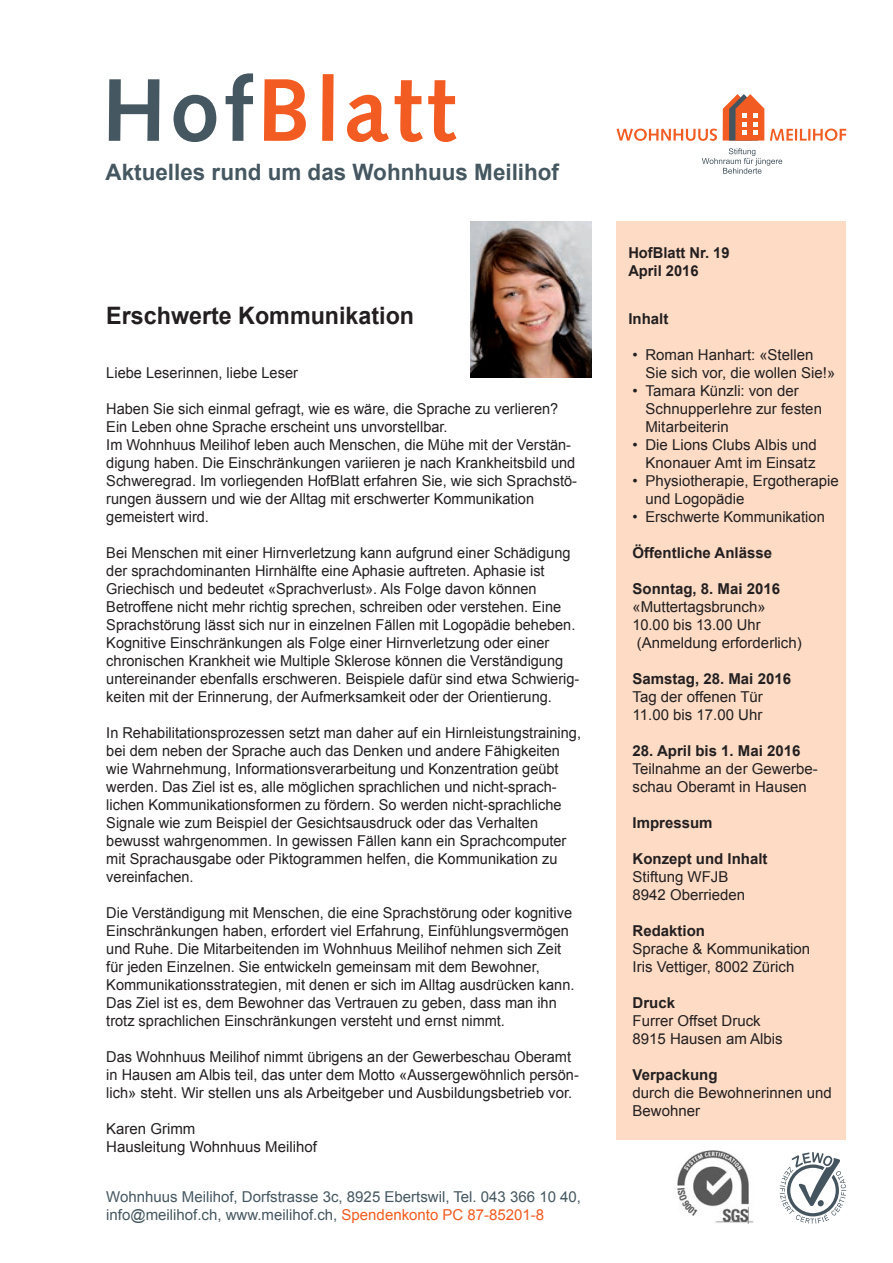
<style>
.page{position:relative;width:893px;height:1263px;background:#fff}
.page>*{position:absolute;margin:0;border:0;box-sizing:border-box;transform-origin:0 0}
.t1{font:700 88.8px "Syntax";letter-spacing:.045em;color:#f25b21}
.t2{font:700 24px "Arial";color:#231f20}
.t3{font:700 22.65px "Arial";color:#455760}
.t4{font:15px/18px "Arial";color:#231f20}
.t5{font:700 15px/18px "Arial";color:#231f20}
.t6{font:15px/18px "Arial";color:#455760}
.s1{color:#455760}
.s2{color:#f25b21}
</style>
<div class="page">
<div style="left:617px;top:221px;width:229px;height:918px;background:#fddbc5"></div>
<svg style="left:617px;top:129px;width:100px;height:12px"></svg>
<svg style="left:770px;top:129px;width:76px;height:12px"></svg>
<svg style="left:723px;top:94px;width:41px;height:47px"></svg>
<svg style="left:702px;top:148px;width:80px;height:26px"></svg>
<svg style="left:780px;top:1152px;width:66px;height:72px"></svg>
<img style="left:677px;top:1150px;width:77px;height:74px">
<img style="left:470px;top:221px;width:121px;height:157px">
<h1 class="t1" style="left:102px;top:59px;width:355px"><span class="s1">Hof</span>Blatt</h1>
<h3 class="t3" style="left:106px;top:159px;width:455px">Aktuelles rund um das Wohnhuus Meilihof</h3>
<h2 class="t2" style="left:106px;top:302px;width:309px">Erschwerte Kommunikation</h2>
<p class="t4" style="left:106px;top:364px;width:193px">Liebe Leserinnen, liebe Leser</p>
<p class="t4" style="left:106px;top:400px;width:472px">Haben Sie sich einmal gefragt, wie es wäre, die Sprache zu verlieren?<br>Ein Leben ohne Sprache erscheint uns unvorstellbar.<br>Im Wohnhuus Meilihof leben auch Menschen, die Mühe mit der Verstän&shy;digung haben. Die Einschränkungen variieren je nach Krankheitsbild und Schweregrad. Im vorliegenden HofBlatt erfahren Sie, wie sich Sprachstö&shy;rungen äussern und wie der Alltag mit erschwerter Kommunikation gemeistert wird.</p>
<p class="t4" style="left:106px;top:544px;width:475px">Bei Menschen mit einer Hirnverletzung kann aufgrund einer Schädigung der sprachdominanten Hirnhälfte eine Aphasie auftreten. Aphasie ist Griechisch und bedeutet «Sprachverlust». Als Folge davon können Betroffene nicht mehr richtig sprechen, schreiben oder verstehen. Eine Sprachstörung lässt sich nur in einzelnen Fällen mit Logopädie beheben.<br>Kognitive Einschränkungen als Folge einer Hirnverletzung oder einer chronischen Krankheit wie Multiple Sklerose können die Verständigung untereinander ebenfalls erschweren. Beispiele dafür sind etwa Schwierig&shy;keiten mit der Erinnerung, der Aufmerksamkeit oder der Orientierung.</p>
<p class="t4" style="left:106px;top:724px;width:476px">In Rehabilitationsprozessen setzt man daher auf ein Hirnleistungstraining, bei dem neben der Sprache auch das Denken und andere Fähigkeiten wie Wahrnehmung, Informationsverarbeitung und Konzentration geübt werden. Das Ziel ist es, alle möglichen sprachlichen und nicht-sprach&shy;lichen Kommunikationsformen zu fördern. So werden nicht-sprachliche Signale wie zum Beispiel der Gesichtsausdruck oder das Verhalten bewusst wahrgenommen. In gewissen Fällen kann ein Sprachcomputer mit Sprachausgabe oder Piktogrammen helfen, die Kommunikation zu vereinfachen.</p>
<p class="t4" style="left:106px;top:904px;width:470px">Die Verständigung mit Menschen, die eine Sprachstörung oder kognitive Einschränkungen haben, erfordert viel Erfahrung, Einfühlungsvermögen und Ruhe. Die Mitarbeitenden im Wohnhuus Meilihof nehmen sich Zeit für jeden Einzelnen. Sie entwickeln gemeinsam mit dem Bewohner, Kommunikationsstrategien, mit denen er sich im Alltag ausdrücken kann.<br>Das Ziel ist es, dem Bewohner das Vertrauen zu geben, dass man ihn trotz sprachlichen Einschränkungen versteht und ernst nimmt.</p>
<p class="t4" style="left:106px;top:1048px;width:474px">Das Wohnhuus Meilihof nimmt übrigens an der Gewerbeschau Oberamt in Hausen am Albis teil, das unter dem Motto «Aussergewöhnlich persön&shy;lich» steht. Wir stellen uns als Arbeitgeber und Ausbildungsbetrieb vor.</p>
<p class="t4" style="left:106px;top:1120px;width:212px">Karen Grimm<br>Hausleitung Wohnhuus Meilihof</p>
<p class="t6" style="left:106px;top:1188px;width:476px">Wohnhuus Meilihof, Dorfstrasse 3c, 8925 Ebertswil, Tel. 043 366 10 40, info@meilihof.ch, www.meilihof.ch, <span class="s2">Spendenkonto PC 87-85201-8</span></p>
<p class="t5" style="left:628px;top:243px;width:103px">HofBlatt Nr. 19<br>April 2016</p>
<p class="t5" style="left:628px;top:310px;width:42px">Inhalt</p>
<p class="t4" style="left:645px;top:346px;width:191px;text-indent:-13px">• Roman Hanhart: «Stellen<br>Sie sich vor, die wollen Sie!»</p>
<p class="t4" style="left:645px;top:382px;width:178px;text-indent:-13px">• Tamara Künzli: von der<br>Schnupperlehre zur festen<br>Mitarbeiterin</p>
<p class="t4" style="left:633px;top:436px;width:186px;text-align:right">• Die Lions Clubs Albis und<br>Knonauer Amt im Einsatz</p>
<p class="t4" style="left:645px;top:472px;width:195px;text-indent:-13px">• Physiotherapie, Ergotherapie und Logopädie</p>
<p class="t4" style="left:633px;top:508px;width:194px">• Erschwerte Kommunikation</p>
<p class="t5" style="left:633px;top:544px;width:141px">Öffentliche Anlässe</p>
<p class="t5" style="left:633px;top:580px;width:149px">Sonntag, 8. Mai 2016</p>
<p class="t4" style="left:633px;top:598px;width:171px">«Muttertagsbrunch»<br>10.00 bis 13.00 Uhr (Anmeldung erforderlich)</p>
<p class="t5" style="left:633px;top:670px;width:160px">Samstag, 28. Mai 2016</p>
<p class="t4" style="left:633px;top:688px;width:132px">Tag der offenen Tür<br>11.00 bis 17.00 Uhr</p>
<p class="t5" style="left:633px;top:742px;width:169px">28. April bis 1. Mai 2016</p>
<p class="t4" style="left:633px;top:760px;width:187px">Teilnahme an der Gewerbe&shy;schau Oberamt in Hausen</p>
<p class="t5" style="left:633px;top:814px;width:82px">Impressum</p>
<p class="t5" style="left:633px;top:850px;width:136px">Konzept und Inhalt</p>
<p class="t4" style="left:633px;top:868px;width:114px">Stiftung WFJB<br>8942 Oberrieden</p>
<p class="t5" style="left:633px;top:922px;width:74px">Redaktion</p>
<p class="t4" style="left:633px;top:940px;width:179px">Sprache &amp; Kommunikation<br>Iris Vettiger, 8002 Zürich</p>
<p class="t5" style="left:633px;top:994px;width:44px">Druck</p>
<p class="t4" style="left:633px;top:1012px;width:152px">Furrer Offset Druck<br>8915 Hausen am Albis</p>
<p class="t5" style="left:633px;top:1066px;width:87px">Verpackung</p>
<p class="t4" style="left:633px;top:1084px;width:201px">durch die Bewohnerinnen und<br>Bewohner</p>
</div>
